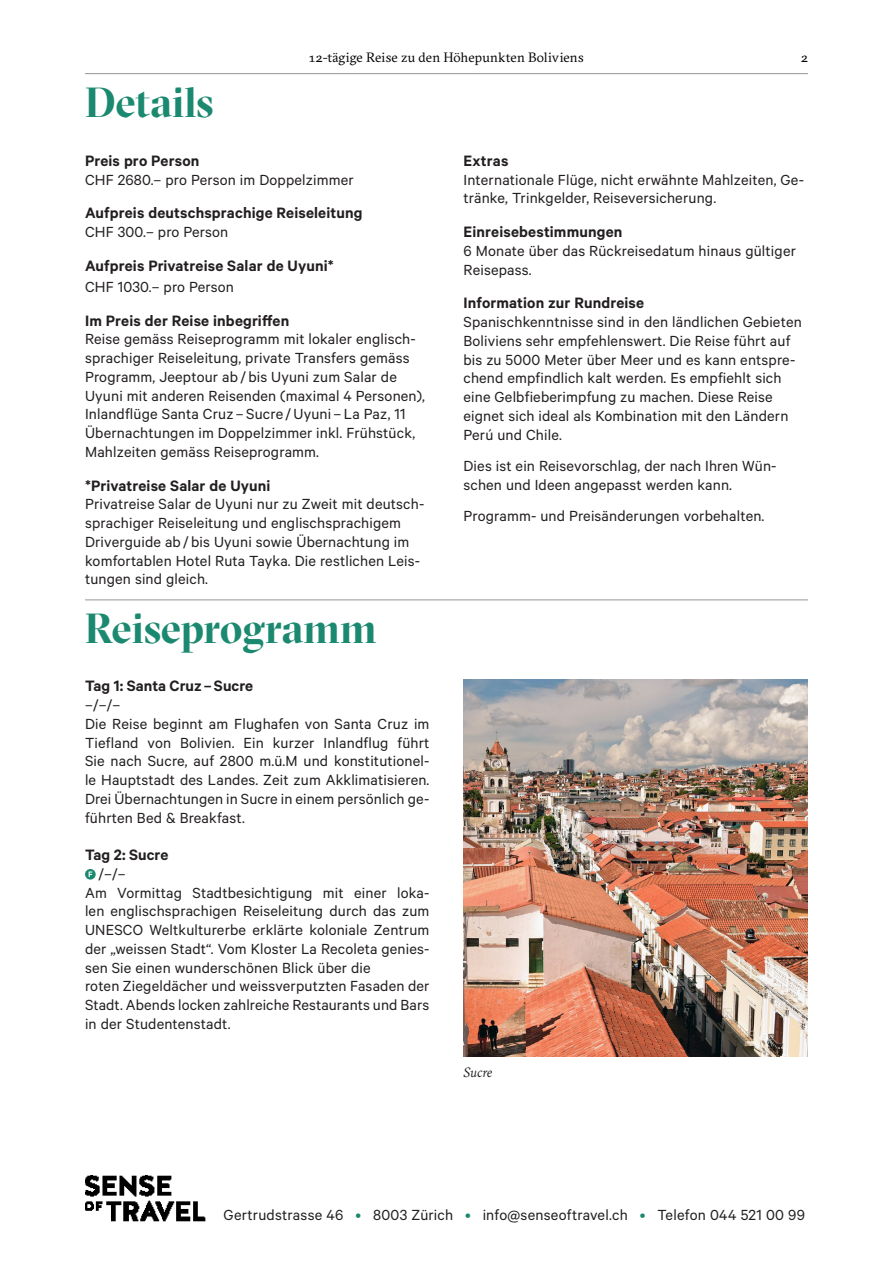
<style>
.page{position:relative;width:893px;height:1263px;background:#fff}
.page>*{position:absolute;margin:0;border:0;box-sizing:border-box;transform-origin:0 0}
.Themen_Titel_mit_Lin{font:700 42px "GT Sectra Display";letter-spacing:-.005em;color:#1b896f}
.Themen_Titel{font:700 42px "GT Sectra Display";color:#1b896f}
.Infos_Titel{font:600 16.95px "Calibre";letter-spacing:.01em;color:#231f20}
.Infos_Text{font:600 16.95px "Calibre";letter-spacing:.01em;color:#231f20}
.Programm_Titel{font:600 16.95px "Calibre";color:#231f20}
.Infos_Text-2{font:16.5px/18.8px "Calibre";letter-spacing:.01em;color:#231f20}
.Programm_Text{font:16.5px/18.8px "Calibre";letter-spacing:.01em;color:#231f20;text-align:justify}
.t1{font:13.5px "GT Sectra";letter-spacing:.01em;color:#000}
.Bild-Legende{font:italic 13.5px "GT Sectra";letter-spacing:-.005em;color:#231f20}
.s1{color:#1b896f}
</style>
<div class="page">
<img style="left:85px;top:1176px;width:121px;height:46px">
<hr style="left:85px;top:73px;width:723px;height:1px;background:#939598">
<svg style="left:85px;top:869px;width:11px;height:11px"></svg>
<svg style="left:89px;top:871px;width:3px;height:6px"></svg>
<hr style="left:85px;top:599px;width:723px;height:1px;background:#939598">
<img style="left:463px;top:679px;width:345px;height:377px">
<p class="Themen_Titel" style="left:85px;top:77px;width:130px">Details</p>
<p class="t1" style="left:309px;top:50px;width:276px">12-tägige Reise zu den Höhepunkten Boliviens</p>
<p class="t1" style="left:801px;top:50px;width:8px">2</p>
<p class="Infos_Titel" style="left:85px;top:150px;width:116px">Preis pro Person</p>
<p class="Infos_Text-2" style="left:85px;top:169px;width:270px">CHF 2680.– pro Person im Doppelzimmer</p>
<p class="Infos_Titel" style="left:85px;top:203px;width:279px">Aufpreis deutschsprachige Reiseleitung</p>
<p class="Infos_Text-2" style="left:85px;top:222px;width:145px">CHF 300.– pro Person</p>
<p class="Infos_Titel" style="left:85px;top:255px;width:250px">Aufpreis Privatreise Salar de Uyuni*</p>
<p class="Infos_Text-2" style="left:85px;top:277px;width:150px">CHF 1030.– pro Person</p>
<p class="Infos_Text" style="left:85px;top:310px;width:206px">Im Preis der Reise inbegriffen</p>
<p class="Infos_Text-2" style="left:85px;top:329px;width:342px">Reise gemäss Reiseprogramm mit lokaler englisch&shy;sprachiger Reiseleitung, private Transfers gemäss Programm, Jeeptour ab / bis Uyuni zum Salar de Uyuni mit anderen Reisenden (maximal 4 Personen), Inlandflüge Santa Cruz – Sucre /Uyuni – La Paz, 11<br>Übernachtungen im Doppelzimmer inkl. Frühstück, Mahlzeiten gemäss Reiseprogramm.</p>
<p class="Infos_Text" style="left:85px;top:475px;width:187px">*Privatreise Salar de Uyuni</p>
<p class="Infos_Text-2" style="left:85px;top:494px;width:341px">Privatreise Salar de Uyuni nur zu Zweit mit deutsch&shy;sprachiger Reiseleitung und englischsprachigem Driverguide ab / bis Uyuni sowie Übernachtung im komfortablen Hotel Ruta Tayka. Die restlichen Leis&shy;tungen sind gleich.</p>
<p class="Themen_Titel_mit_Lin" style="left:85px;top:603px;width:293px">Reiseprogramm</p>
<p class="Programm_Titel" style="left:85px;top:676px;width:170px">Tag 1: Santa Cruz –Sucre</p>
<p class="Programm_Text" style="left:85px;top:695px;width:37px">–/–/–</p>
<p class="Programm_Text" style="left:85px;top:714px;width:346px">Die Reise beginnt am Flughafen von Santa Cruz im Tiefland von Bolivien. Ein kurzer Inlandflug führt Sie nach Sucre, auf 2800 m.ü.M und konstitutionel&shy;le Hauptstadt des Landes. Zeit zum Akklimatisieren.<br>Drei Übernachtungen in Sucre in einem persönlich ge&shy;führten Bed &amp; Breakfast.</p>
<p class="Programm_Titel" style="left:85px;top:845px;width:85px">Tag 2: Sucre</p>
<p class="Programm_Text" style="left:99px;top:864px;width:29px">/–/–</p>
<p class="Programm_Text" style="left:85px;top:882px;width:346px">Am Vormittag Stadtbesichtigung mit einer loka&shy;len englischsprachigen Reiseleitung durch das zum UNESCO Weltkulturerbe erklärte koloniale Zentrum der „weissen Stadt“. Vom Kloster La Recoleta genies&shy;sen Sie einen wunderschönen Blick über die</p>
<p class="Programm_Text" style="left:85px;top:976px;width:346px">roten Ziegeldächer und weissverputzten Fasaden der Stadt. Abends locken zahlreiche Restaurants und Bars in der Studentenstadt.</p>
<p class="Infos_Titel" style="left:463px;top:150px;width:46px">Extras</p>
<p class="Infos_Text-2" style="left:463px;top:169px;width:342px">Internationale Flüge, nicht erwähnte Mahlzeiten, Ge&shy;tränke, Trinkgelder, Reiseversicherung.</p>
<p class="Infos_Titel" style="left:463px;top:222px;width:161px">Einreisebestimmungen</p>
<p class="Infos_Text-2" style="left:463px;top:241px;width:334px">6 Monate über das Rückreisedatum hinaus gültiger<br>Reisepass.</p>
<p class="Infos_Titel" style="left:463px;top:293px;width:182px">Information zur Rundreise</p>
<p class="Infos_Text-2" style="left:463px;top:312px;width:340px">Spanischkenntnisse sind in den ländlichen Gebieten Boliviens sehr empfehlenswert. Die Reise führt auf bis zu 5000 Meter über Meer und es kann entspre&shy;chend empfindlich kalt werden. Es empfiehlt sich eine Gelbfieberimpfung zu machen. Diese Reise eignet sich ideal als Kombination mit den Ländern Perú und Chile.</p>
<p class="Infos_Text-2" style="left:463px;top:456px;width:315px">Dies ist ein Reisevorschlag, der nach Ihren Wün&shy;schen und Ideen angepasst werden kann.</p>
<p class="Infos_Text-2" style="left:463px;top:506px;width:302px">Programm- und Preisänderungen vorbehalten.</p>
<p class="Bild-Legende" style="left:463px;top:1064px;width:31px">Sucre</p>
<p class="Infos_Text-2" style="left:224px;top:1205px;width:583px">Gertrudstrasse 46 <span class="s1">•</span> 8003 Zürich <span class="s1">•</span> info@senseoftravel.ch <span class="s1">•</span> Telefon 044 521 00 99</p>
</div>
